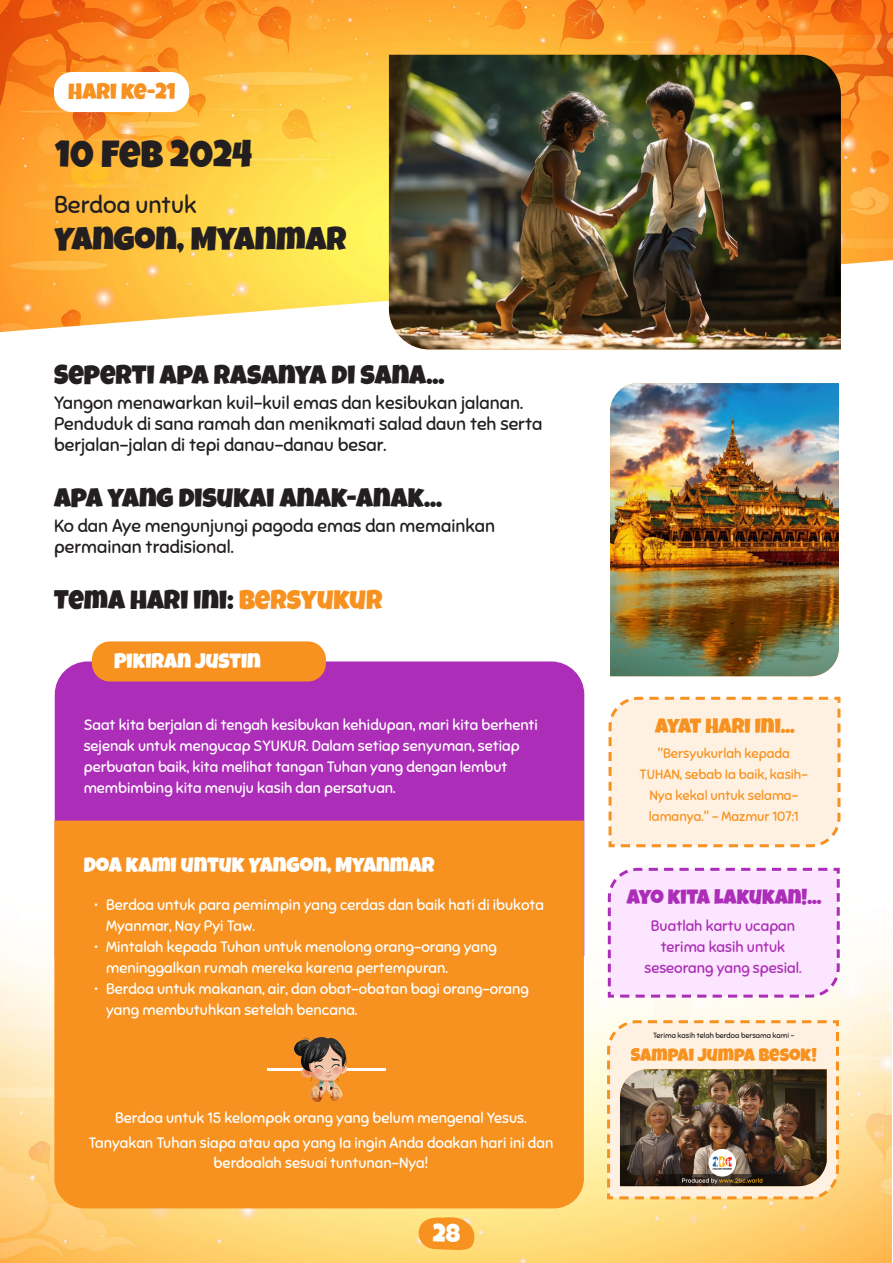
<style>
.page{position:relative;width:893px;height:1263px;background:#fff}
.page>*{position:absolute;margin:0;border:0;box-sizing:border-box;transform-origin:0 0}
.Date{font:37.5px "Luckiest Guy";color:#231f20}
.City_Name{font:33px "Luckiest Guy";color:#231f20}
.Header_3{font:27px "Luckiest Guy";color:#231f20}
.t1{font:25.5px "Luckiest Guy";color:#fff}
.Praying_for{font:24px "Sniglet";color:#231f20}
.Header_3-2{font:22.5px "Luckiest Guy";color:#f79220}
.Justin_s_thoughts{font:21px "Luckiest Guy";color:#fff}
.Today_s_Verse{font:21px "Luckiest Guy";color:#ac2db7}
.Today_s_Verse-2{font:21px "Luckiest Guy";color:#f79220}
.t2{font:18px/21px "Sniglet";color:#231f20}
.Today_s_Verse-3{font:18px "Luckiest Guy";color:#f79220}
.t3{font:15px/21px "Sniglet";color:#fff}
.Bible_Verse_2{font:15px/21px "Sniglet";color:#ac2db7;text-align:center}
.Bible_Verse_2-2{font:13.5px/21px "Sniglet";color:#f79220;text-align:center}
.Bible_Verse_2-3{font:7.5px "Sniglet";color:#231f20}
.s1{color:#f79220}
</style>
<div class="page">
<img style="left:0;top:739px;width:891px;height:524px">
<svg style="left:415px;top:1215px;width:61px;height:37px;background:#f9aa40"></svg>
<img style="left:0;top:0;width:893px;height:332px">
<div style="left:55px;top:661px;width:529px;height:160px;background:#ac2db7"></div>
<img style="left:389px;top:55px;width:452px;height:294px">
<div style="left:54px;top:72px;width:135px;height:40px;background:#fff;border-radius:18px"></div>
<div style="left:92px;top:641px;width:234px;height:40px;background:#f79220;border-radius:18px"></div>
<div style="left:54px;top:821px;width:530px;height:387px;background:#f79220"></div>
<hr style="left:267px;top:1068px;width:118px;height:3px;background:#fff">
<img style="left:294px;top:1038px;width:53px;height:63px">
<img style="left:610px;top:383px;width:229px;height:293px">
<svg style="left:607px;top:696px;width:235px;height:153px;background:#feeedc"></svg>
<svg style="left:606px;top:866px;width:235px;height:133px;background:#f9dffa"></svg>
<svg style="left:606px;top:1019px;width:234px;height:182px;background:#fde8cd"></svg>
<img style="left:620px;top:1069px;width:207px;height:117px">
<p class="Header_3-2" style="left:68px;top:76px;width:109px">HARI KE-21</p>
<p class="Date" style="left:56px;top:129px;width:198px">10 FEB 2024</p>
<p class="Praying_for" style="left:54px;top:191px;width:144px">Berdoa untuk</p>
<p class="City_Name" style="left:54px;top:217px;width:294px">YANGON, MYANMAR</p>
<p class="Header_3" style="left:54px;top:357px;width:392px">SEPERTI APA RASANYA DI SANA...</p>
<p class="t2" style="left:54px;top:393px;width:490px">Yangon menawarkan kuil-kuil emas dan kesibukan jalanan.<br>Penduduk di sana ramah dan menikmati salad daun teh serta berjalan-jalan di tepi danau-danau besar.</p>
<p class="Header_3" style="left:54px;top:480px;width:389px">APA YANG DISUKAI ANAK-ANAK...</p>
<p class="t2" style="left:54px;top:516px;width:443px">Ko dan Aye mengunjungi pagoda emas dan memainkan permainan tradisional.</p>
<p class="Header_3" style="left:54px;top:582px;width:330px">TEMA HARI INI: <span class="s1">BERSYUKUR</span></p>
<p class="Justin_s_thoughts" style="left:114px;top:647px;width:148px">PIKIRAN JUSTIN</p>
<p class="t3" style="left:84px;top:714px;width:456px">Saat kita berjalan di tengah kesibukan kehidupan, mari kita berhenti sejenak untuk mengucap SYUKUR. Dalam setiap senyuman, setiap perbuatan baik, kita melihat tangan Tuhan yang dengan lembut membimbing kita menuju kasih dan persatuan.</p>
<p class="Justin_s_thoughts" style="left:84px;top:851px;width:352px">DOA KAMI UNTUK YANGON, MYANMAR</p>
<p class="t3" style="left:106px;top:894px;width:439px;text-indent:-12px">• Berdoa untuk para pemimpin yang cerdas dan baik hati di ibukota<br>Myanmar, Nay Pyi Taw.</p>
<p class="t3" style="left:106px;top:936px;width:392px;text-indent:-12px">• Mintalah kepada Tuhan untuk menolong orang-orang yang meninggalkan rumah mereka karena pertempuran.</p>
<p class="t3" style="left:106px;top:978px;width:424px;text-indent:-12px">• Berdoa untuk makanan, air, dan obat-obatan bagi orang-orang yang membutuhkan setelah bencana.</p>
<p class="t3" style="left:88px;top:1105px;width:466px;line-height:25.5px;text-align:center">Berdoa untuk 15 kelompok orang yang belum mengenal Yesus.<br>Tanyakan Tuhan siapa atau apa yang Ia ingin Anda doakan hari ini dan</p>
<p class="t3" style="left:214px;top:1152px;width:216px">berdoalah sesuai tuntunan-Nya!</p>
<h3 class="t1" style="left:433px;top:1216px;width:29px">28</h3>
<p class="Today_s_Verse-2" style="left:655px;top:712px;width:141px">AYAT HARI INI...</p>
<p class="Bible_Verse_2-2" style="left:640px;top:743px;width:170px">"Bersyukurlah kepada<br>TUHAN, sebab Ia baik, kasih-<br>Nya kekal untuk selama&shy;lamanya." - Mazmur 107:1</p>
<p class="Today_s_Verse" style="left:627px;top:883px;width:196px">AYO KITA LAKUKAN!...</p>
<p class="Bible_Verse_2" style="left:644px;top:915px;width:159px">Buatlah kartu ucapan terima kasih untuk seseorang yang spesial.</p>
<p class="Bible_Verse_2-3" style="left:653px;top:1030px;width:143px">Terima kasih telah berdoa bersama kami -</p>
<p class="Today_s_Verse-3" style="left:631px;top:1042px;width:187px">SAMPAI JUMPA BESOK!</p>
</div>
